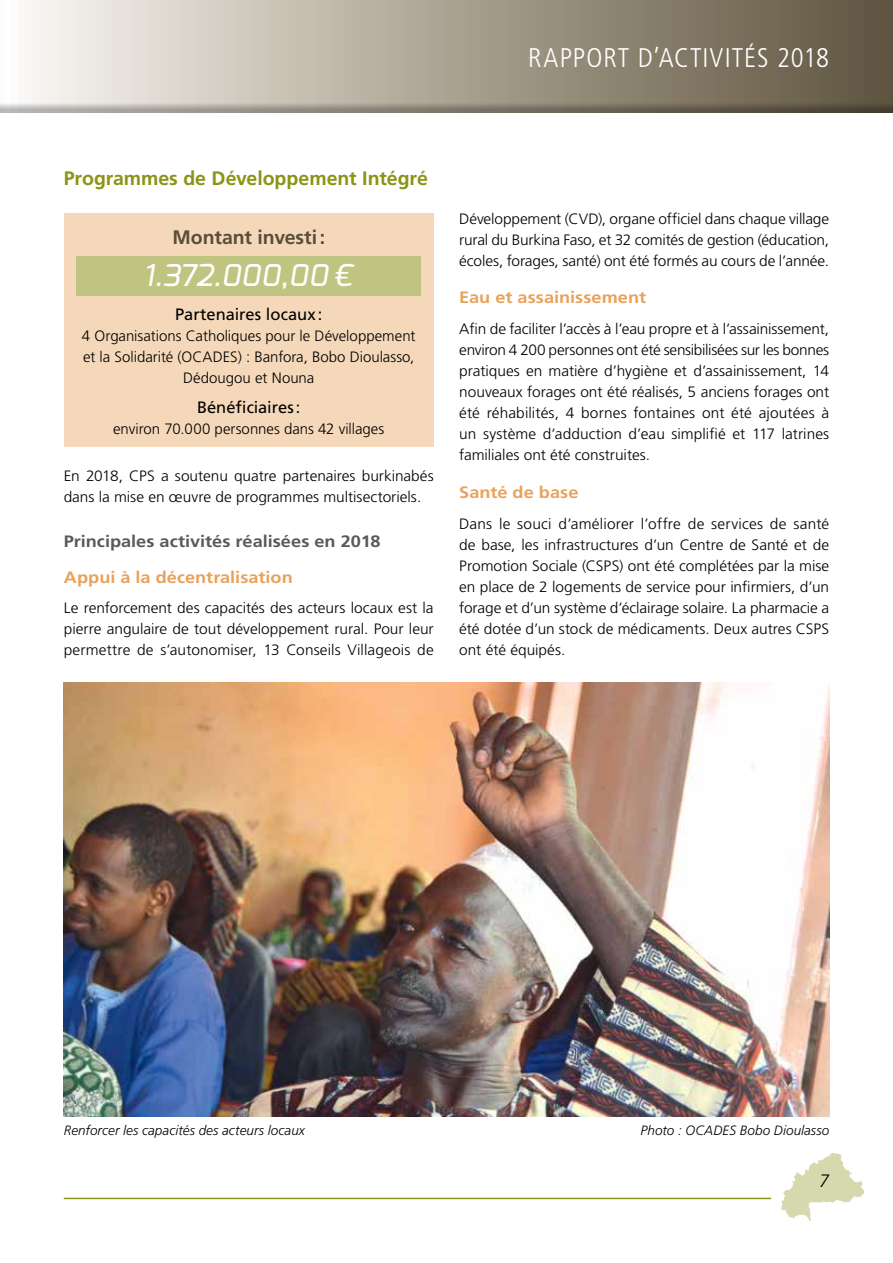
<style>
.page{position:relative;width:893px;height:1263px;background:#fff}
.page>*{position:absolute;margin:0;border:0;box-sizing:border-box;transform-origin:0 0}
.t1{font:italic 500 30px "Exo";letter-spacing:.025em;color:#fff}
.t2{font:300 condensed 27px "Frutiger LT Std";letter-spacing:.04em;color:#fff}
.t3{font:700 19.5px "Frutiger LT Std";color:#8b9414}
.t4{font:700 19.5px "Frutiger LT Std";letter-spacing:-.005em;color:#584e3b}
.t5{font:italic 300 18px "Frutiger LT Std";color:#000}
.t6{font:700 16.5px "Frutiger LT Std";color:#e7a25d;scale:1.1 1}
.t7{font:700 16.5px "Frutiger LT Std";color:#58595b;scale:1.1 1}
.t8{font:16.5px "Frutiger LT Std";letter-spacing:-.005em;color:#000}
.t9{font:300 15px/21px "Frutiger LT Std";color:#000;text-align:justify}
.t10{font:italic 300 13.5px "Frutiger LT Std";letter-spacing:.005em;color:#000}
</style>
<div class="page">
<img style="left:781px;top:1154px;width:82px;height:67px">
<div style="left:0;top:0;width:893px;height:115px;background:#000;opacity:.28"></div>
<hr style="left:64px;top:1198px;width:707px;height:1px;background:#8b9414">
<div style="left:64px;top:213px;width:370px;height:233px;background:#f5d8b9"></div>
<div style="left:77px;top:256px;width:344px;height:40px;background:#c0c481"></div>
<img style="left:64px;top:682px;width:765px;height:434px">
<h2 class="t2" style="left:528px;top:42px;width:302px">RAPPORT D’ACTIVITÉS 2018</h2>
<h3 class="t3" style="left:64px;top:166px;width:366px">Programmes de Développement Intégré</h3>
<h3 class="t4" style="left:172px;top:225px;width:154px">Montant investi:</h3>
<h1 class="t1" style="left:143px;top:256px;width:213px">1.372.000,00 €</h1>
<p class="t8" style="left:175px;top:305px;width:148px">Partenaires locaux :</p>
<p class="t9" style="left:82px;top:326px;width:335px;text-align:center">4 Organisations Catholiques pour le Développement et la Solidarité (OCADES) : Banfora, Bobo Dioulasso,<br>Dédougou et Nouna</p>
<p class="t8" style="left:197px;top:397px;width:105px">Bénéficiaires:</p>
<p class="t9" style="left:113px;top:418px;width:273px">environ 70.000 personnes dans 42 villages</p>
<p class="t9" style="left:64px;top:466px;width:371px">En 2018, CPS a soutenu quatre partenaires burkinabés dans la mise en œuvre de programmes multisectoriels.</p>
<p class="t7" style="left:64px;top:531px;width:289px">Principales activités réalisées en 2018</p>
<p class="t6" style="left:64px;top:567px;width:210px">Appui à la décentralisation</p>
<p class="t9" style="left:64px;top:597px;width:371px">Le renforcement des capacités des acteurs locaux est la pierre angulaire de tout développement rural. Pour leur permettre de s’autonomiser, 13 Conseils Villageois de</p>
<p class="t9" style="left:459px;top:208px;width:371px">Développement (CVD), organe officiel dans chaque village rural du Burkina Faso, et 32 comités de gestion (éducation, écoles, forages, santé) ont été formés au cours de l’année.</p>
<p class="t6" style="left:459px;top:288px;width:171px">Eau et assainissement</p>
<p class="t9" style="left:459px;top:319px;width:371px">Afin de faciliter l’accès à l’eau propre et à l’assainissement, environ 4 200 personnes ont été sensibilisées sur les bonnes pratiques en matière d’hygiène et d’assainissement, 14 nouveaux forages ont été réalisés, 5 anciens forages ont été réhabilités, 4 bornes fontaines ont été ajoutées à un système d’adduction d’eau simplifié et 117 latrines familiales ont été construites.</p>
<p class="t6" style="left:459px;top:482px;width:110px">Santé de base</p>
<p class="t9" style="left:459px;top:513px;width:372px">Dans le souci d’améliorer l’offre de services de santé de base, les infrastructures d’un Centre de Santé et de Promotion Sociale (CSPS) ont été complétées par la mise en place de 2 logements de service pour infirmiers, d’un forage et d’un système d’éclairage solaire. La pharmacie a été dotée d’un stock de médicaments. Deux autres CSPS ont été équipés.</p>
<p class="t10" style="left:64px;top:1123px;width:243px">Renforcer les capacités des acteurs locaux</p>
<p class="t10" style="left:641px;top:1123px;width:190px">Photo : OCADES Bobo Dioulasso</p>
<p class="t5" style="left:819px;top:1171px;width:12px">7</p>
</div>
